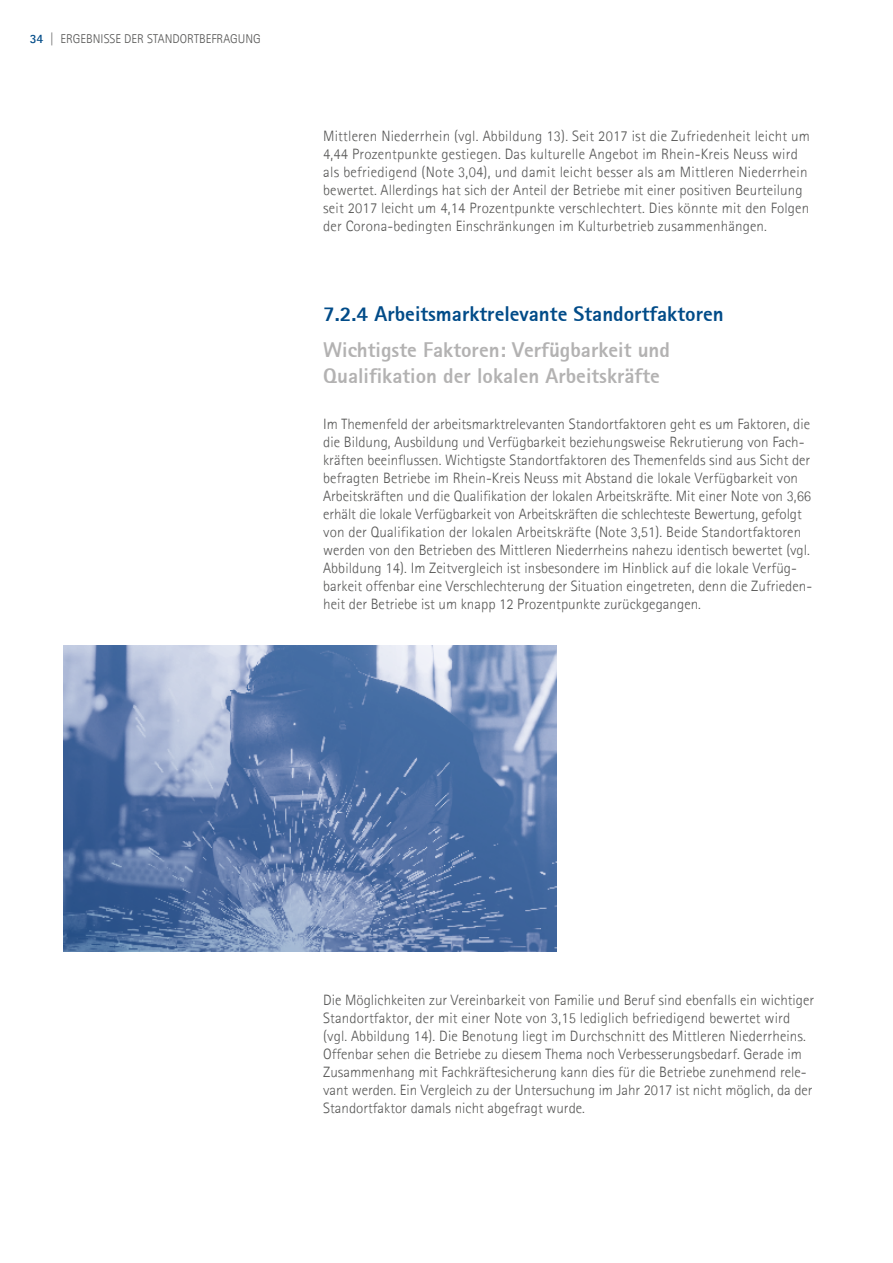
<style>
.page{position:relative;width:893px;height:1263px;background:#fff}
.page>*{position:absolute;margin:0;border:0;box-sizing:border-box;transform-origin:0 0}
.t1{font:800 21px/25.2px "Agfa Rotis Sans Serif";color:#b3b2b2}
.t2{font:800 21px "Agfa Rotis Sans Serif";color:#004b88}
.t3{font:300 15px/18px "Agfa Rotis Sans Serif";color:#575756}
.t4{font:300 12.75px "Agfa Rotis Sans Serif";color:#575756}
.s1{font-weight:700;color:#004b88}
</style>
<div class="page">
<svg style="left:63px;top:645px;width:494px;height:306px"></svg>
<p class="t4" style="left:30px;top:31px;width:232px"><span class="s1">34</span> | ERGEBNISSE DER STANDORTBEFRAGUNG</p>
<p class="t3" style="left:323px;top:127px;width:488px">Mittleren Niederrhein (vgl. Abbildung 13). Seit 2017 ist die Zufriedenheit leicht um 4,44 Prozentpunkte gestiegen. Das kulturelle Angebot im Rhein-Kreis Neuss wird als befriedigend (Note 3,04), und damit leicht besser als am Mittleren Niederrhein bewertet. Allerdings hat sich der Anteil der Betriebe mit einer positiven Beurteilung seit 2017 leicht um 4,14 Prozentpunkte verschlechtert. Dies könnte mit den Folgen der Corona-bedingten Einschränkungen im Kulturbetrieb zusammenhängen.</p>
<h1 class="t2" style="left:323px;top:301px;width:402px">7.2.4 Arbeitsmarktrelevante Standortfaktoren</h1>
<h1 class="t1" style="left:323px;top:337px;width:348px">Wichtigste Faktoren: Verfügbarkeit und<br>Qualifikation der lokalen Arbeitskräfte</h1>
<p class="t3" style="left:323px;top:415px;width:490px">Im Themenfeld der arbeitsmarktrelevanten Standortfaktoren geht es um Faktoren, die die Bildung, Ausbildung und Verfügbarkeit beziehungsweise Rekrutierung von Fach&shy;kräften beeinflussen. Wichtigste Standortfaktoren des Themenfelds sind aus Sicht der befragten Betriebe im Rhein-Kreis Neuss mit Abstand die lokale Verfügbarkeit von Arbeitskräften und die Qualifikation der lokalen Arbeitskräfte. Mit einer Note von 3,66 erhält die lokale Verfügbarkeit von Arbeitskräften die schlechteste Bewertung, gefolgt von der Qualifikation der lokalen Arbeitskräfte (Note 3,51). Beide Standortfaktoren werden von den Betrieben des Mittleren Niederrheins nahezu identisch bewertet (vgl.<br>Abbildung 14). Im Zeitvergleich ist insbesondere im Hinblick auf die lokale Verfüg&shy;barkeit offenbar eine Verschlechterung der Situation eingetreten, denn die Zufrieden&shy;heit der Betriebe ist um knapp 12 Prozentpunkte zurückgegangen.</p>
<p class="t3" style="left:323px;top:991px;width:493px">Die Möglichkeiten zur Vereinbarkeit von Familie und Beruf sind ebenfalls ein wichtiger Standortfaktor, der mit einer Note von 3,15 lediglich befriedigend bewertet wird (vgl. Abbildung 14). Die Benotung liegt im Durchschnitt des Mittleren Niederrheins.<br>Offenbar sehen die Betriebe zu diesem Thema noch Verbesserungsbedarf. Gerade im Zusammenhang mit Fachkräftesicherung kann dies für die Betriebe zunehmend rele&shy;vant werden. Ein Vergleich zu der Untersuchung im Jahr 2017 ist nicht möglich, da der Standortfaktor damals nicht abgefragt wurde.</p>
</div>
